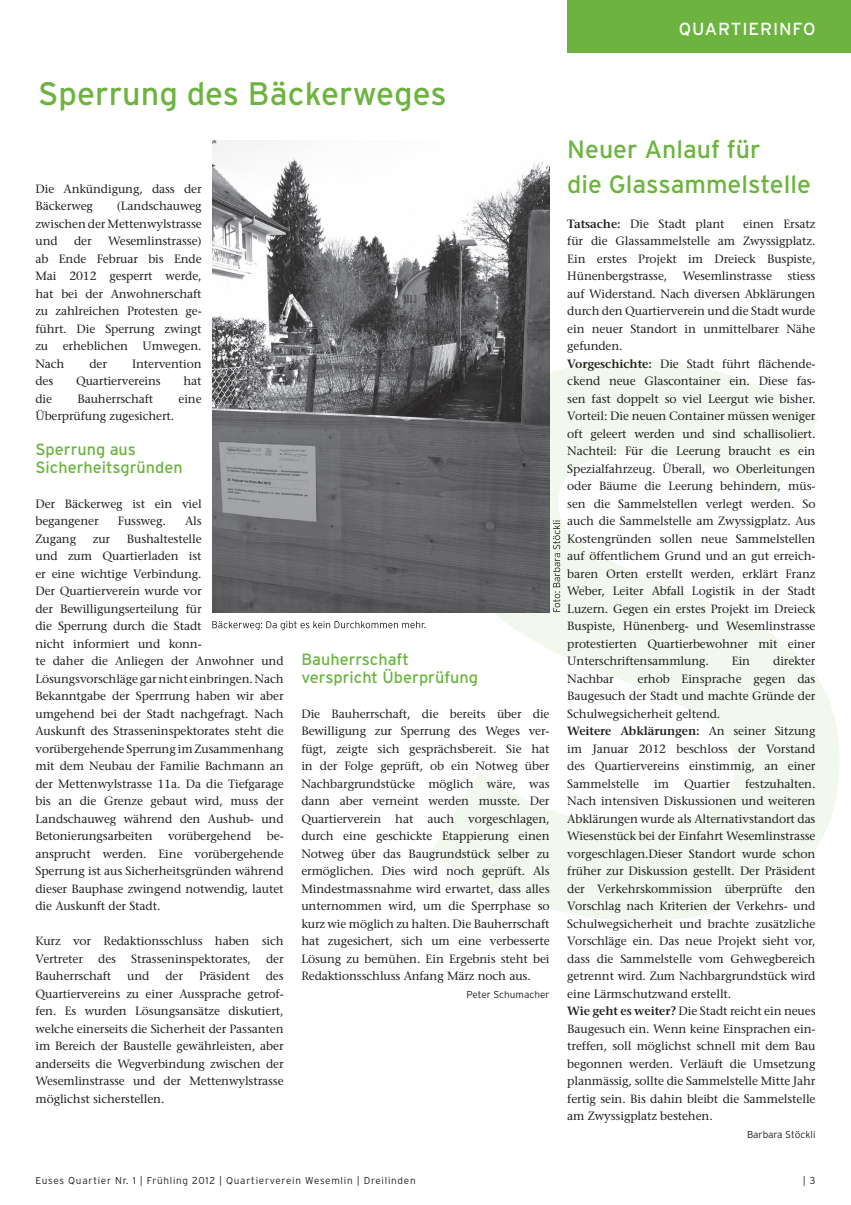
<style>
.page{position:relative;width:851px;height:1205px;background:#fff}
.page>*{position:absolute;margin:0;border:0;box-sizing:border-box;transform-origin:0 0}
.t1{font:32.5px "Interstate";color:#6cb43f}
.t2{font:25px/35px "Interstate";color:#6cb43f}
.t3{font:17.5px "Interstate";letter-spacing:.05em;color:#fff}
.t4{font:16.25px/17.5px "Interstate";color:#6cb43f}
.t5{font:500 12px/17.5px "Stone Serif Std";letter-spacing:-.01em;color:#231f20}
.t6{font:300 10px "Interstate";letter-spacing:.07em;color:#231f20}
.t7{font:300 10px "Interstate";color:#231f20}
.s1{font-weight:600}
</style>
<div class="page">
<svg style="left:431px;top:360px;width:408px;height:561px"></svg>
<div style="left:567px;top:0;width:283px;height:53px;background:#6cb43f"></div>
<img style="left:212px;top:140px;width:337px;height:473px">
<svg style="left:552px;top:520px;width:8px;height:92px"></svg>
<svg style="left:212px;top:621px;width:213px;height:9px"></svg>
<h3 class="t3" style="left:678px;top:19px;width:138px">Quartierinfo</h3>
<h1 class="t1" style="left:38px;top:75px;width:410px">Sperrung des Bäckerweges</h1>
<p class="t5" style="left:35px;top:180px;width:168px">Die Ankündigung, dass der<br>Bäckerweg</p>
<p class="t5" style="left:35px;top:197px;width:168px;text-align:justify;text-indent:81px">(Landschauweg zwischen der Mettenwylstrasse und</p>
<p class="t5" style="left:35px;top:232px;width:168px;text-align:justify;text-indent:73px">Wesemlinstrasse) ab Ende Februar bis Ende Mai 2012 gesperrt werde, hat bei der Anwohnerschaft zu zahlreichen Protesten ge&shy;führt. Die Sperrung zwingt zu erheblichen Umwegen.<br>Nach</p>
<p class="t5" style="left:74px;top:232px;width:19px">der</p>
<p class="t5" style="left:89px;top:355px;width:19px">der</p>
<p class="t5" style="left:132px;top:355px;width:71px">Intervention</p>
<p class="t5" style="left:35px;top:372px;width:19px">des</p>
<p class="t5" style="left:76px;top:372px;width:86px">Quartiervereins</p>
<p class="t5" style="left:183px;top:372px;width:20px">hat</p>
<p class="t5" style="left:35px;top:390px;width:18px">die</p>
<p class="t5" style="left:77px;top:390px;width:77px">Bauherrschaft</p>
<p class="t5" style="left:178px;top:390px;width:25px">eine</p>
<p class="t5" style="left:35px;top:407px;width:140px">Überprüfung zugesichert.</p>
<h3 class="t4" style="left:35px;top:440px;width:149px">Sperrung aus<br>Sicherheitsgründen</h3>
<p class="t5" style="left:35px;top:495px;width:168px">Der Bäckerweg ist ein viel begangener</p>
<p class="t5" style="left:118px;top:512px;width:49px">Fussweg.</p>
<p class="t5" style="left:185px;top:512px;width:18px">Als</p>
<p class="t5" style="left:35px;top:530px;width:250px;text-indent:91px">Bushaltestelle<br>und zum Quartierladen ist<br>er eine wichtige Verbindung.<br>Der Quartierverein wurde vor<br>der Bewilligungserteilung für<br>die Sperrung durch die Stadt<br>nicht informiert und konn-<br>te daher die Anliegen der Anwohner und Lösungsvorschläge gar nicht einbringen. Nach Bekanntgabe der Sperrrung haben wir aber umgehend bei der Stadt nachgefragt. Nach Auskunft des Strasseninspektorates steht die vorübergehende Sperrung im Zusammenhang mit dem Neubau der Familie Bachmann an der Mettenwylstrasse 11a. Da die Tiefgarage bis an die Grenze gebaut wird, muss der Landschauweg während den Aushub- und Betonierungsarbeiten</p>
<p class="t5" style="left:35px;top:530px;width:42px">Zugang</p>
<p class="t5" style="left:93px;top:530px;width:19px">zur</p>
<p class="t5" style="left:35px;top:827px;width:250px;text-align:justify;text-indent:231px">be&shy;ansprucht werden. Eine vorübergehende Sperrung ist aus Sicherheitsgründen während dieser Bauphase zwingend notwendig, lautet die Auskunft der Stadt.</p>
<p class="t5" style="left:35px;top:932px;width:250px">Kurz vor Redaktionsschluss haben sich<br>Vertreter</p>
<p class="t5" style="left:168px;top:827px;width:85px">vorübergehend</p>
<p class="t5" style="left:98px;top:950px;width:19px">des</p>
<p class="t5" style="left:131px;top:950px;width:121px">Strasseninspektorates,</p>
<p class="t5" style="left:266px;top:950px;width:19px">der</p>
<p class="t5" style="left:35px;top:967px;width:77px">Bauherrschaft</p>
<p class="t5" style="left:127px;top:967px;width:24px">und</p>
<p class="t5" style="left:165px;top:967px;width:19px">der</p>
<p class="t5" style="left:199px;top:967px;width:52px">Präsident</p>
<p class="t5" style="left:35px;top:967px;width:250px;text-align:justify;text-indent:230px">des Quartiervereins zu einer Aussprache getrof&shy;fen. Es wurden Lösungsansätze diskutiert, welche einerseits die Sicherheit der Passanten im Bereich der Baustelle gewährleisten, aber anderseits die Wegverbindung zwischen der Wesemlinstrasse und der Mettenwylstrasse möglichst sicherstellen.</p>
<h3 class="t4" style="left:301px;top:650px;width:178px">Bauherrschaft verspricht Überprüfung</h3>
<p class="t5" style="left:301px;top:705px;width:250px;text-align:justify">Die Bauherrschaft, die bereits über die Bewilligung zur Sperrung des Weges ver&shy;fügt, zeigte sich gesprächsbereit. Sie hat in der Folge geprüft, ob ein Notweg über Nachbargrundstücke möglich wäre, was dann aber verneint werden musste. Der Quartierverein hat auch vorgeschlagen, durch eine geschickte Etappierung einen Notweg über das Baugrundstück selber zu ermöglichen. Dies wird noch geprüft. Als Mindestmassnahme wird erwartet, dass alles unternommen wird, um die Sperrphase so kurz wie möglich zu halten. Die Bauherrschaft hat zugesichert, sich um eine verbesserte Lösung zu bemühen. Ein Ergebnis steht bei Redaktionsschluss Anfang März noch aus.</p>
<p class="t7" style="left:466px;top:988px;width:85px">Peter Schumacher</p>
<h2 class="t2" style="left:567px;top:131px;width:245px">Neuer Anlauf für<br>die Glassammelstelle</h2>
<p class="t5" style="left:567px;top:215px;width:159px"><span class="s1">Tatsache:</span> Die Stadt plant</p>
<p class="t5" style="left:567px;top:215px;width:250px;text-align:justify;text-indent:176px">einen Ersatz für die Glassammelstelle am Zwyssigplatz.<br>Ein erstes Projekt im Dreieck Buspiste, Hünenbergstrasse,</p>
<p class="t5" style="left:682px;top:267px;width:91px">Wesemlinstrasse</p>
<p class="t5" style="left:567px;top:267px;width:250px;text-indent:220px">stiess auf Widerstand. Nach diversen Abklärungen durch den Quartierverein und die Stadt wurde ein neuer Standort in unmittelbarer Nähe gefunden.<br><span class="s1">Vorgeschichte:</span> Die Stadt führt flächende&shy;ckend neue Glascontainer ein. Diese fas&shy;sen fast doppelt so viel Leergut wie bisher.<br>Vorteil: Die neuen Container müssen weniger oft geleert werden und sind schallisoliert.<br>Nachteil: Für die Leerung braucht es ein Spezialfahrzeug. Überall, wo Oberleitungen oder Bäume die Leerung behindern, müs&shy;sen die Sammelstellen verlegt werden. So auch die Sammelstelle am Zwyssigplatz. Aus Kostengründen sollen neue Sammelstellen auf öffentlichem Grund und an gut erreich&shy;baren Orten erstellt werden, erklärt Franz Weber, Leiter Abfall Logistik in der Stadt Luzern. Gegen ein erstes Projekt im Dreieck Buspiste, Hünenberg- und Wesemlinstrasse protestierten Quartierbewohner mit einer Unterschriftensammlung.</p>
<p class="t5" style="left:731px;top:652px;width:20px">Ein</p>
<p class="t5" style="left:773px;top:652px;width:44px">direkter</p>
<p class="t5" style="left:567px;top:670px;width:250px;text-indent:70px">erhob Einsprache gegen das Baugesuch der Stadt und machte Gründe der Schulwegsicherheit geltend.<br><span class="s1">Weitere Abklärungen:</span> An seiner Sitzung im Januar 2012 beschloss der Vorstand des Quartiervereins einstimmig, an einer Sammelstelle</p>
<p class="t5" style="left:567px;top:670px;width:48px">Nachbar</p>
<p class="t5" style="left:567px;top:774px;width:250px;text-indent:178px">festzuhalten.<br>Nach intensiven Diskussionen und weiteren Abklärungen wurde als Alternativstandort das Wiesenstück bei der Einfahrt Wesemlinstrasse vorgeschlagen.Dieser Standort wurde schon früher zur Diskussion gestellt. Der Präsident der Verkehrskommission überprüfte den Vorschlag nach Kriterien der Verkehrs- und Schulwegsicherheit und brachte zusätzliche Vorschläge ein. Das neue Projekt sieht vor, dass die Sammelstelle vom Gehwegbereich getrennt wird. Zum Nachbargrundstück wird eine Lärmschutzwand erstellt.<br><span class="s1">Wie geht es weiter?</span> Die Stadt reicht ein neues Baugesuch ein. Wenn keine Einsprachen ein&shy;treffen, soll möglichst schnell mit dem Bau begonnen werden. Verläuft die Umsetzung planmässig, sollte die Sammelstelle Mitte Jahr fertig sein. Bis dahin bleibt die Sammelstelle am Zwyssigplatz bestehen.</p>
<p class="t7" style="left:747px;top:1128px;width:70px">Barbara Stöckli</p>
<p class="t5" style="left:654px;top:774px;width:16px">im</p>
<p class="t5" style="left:684px;top:774px;width:47px">Quartier</p>
<p class="t6" style="left:35px;top:1175px;width:382px">Euses Quartier Nr. 1 | Frühling 2012 | Quartierverein Wesemlin | Dreilinden</p>
<p class="t6" style="left:802px;top:1175px;width:14px">| 3</p>
</div>
